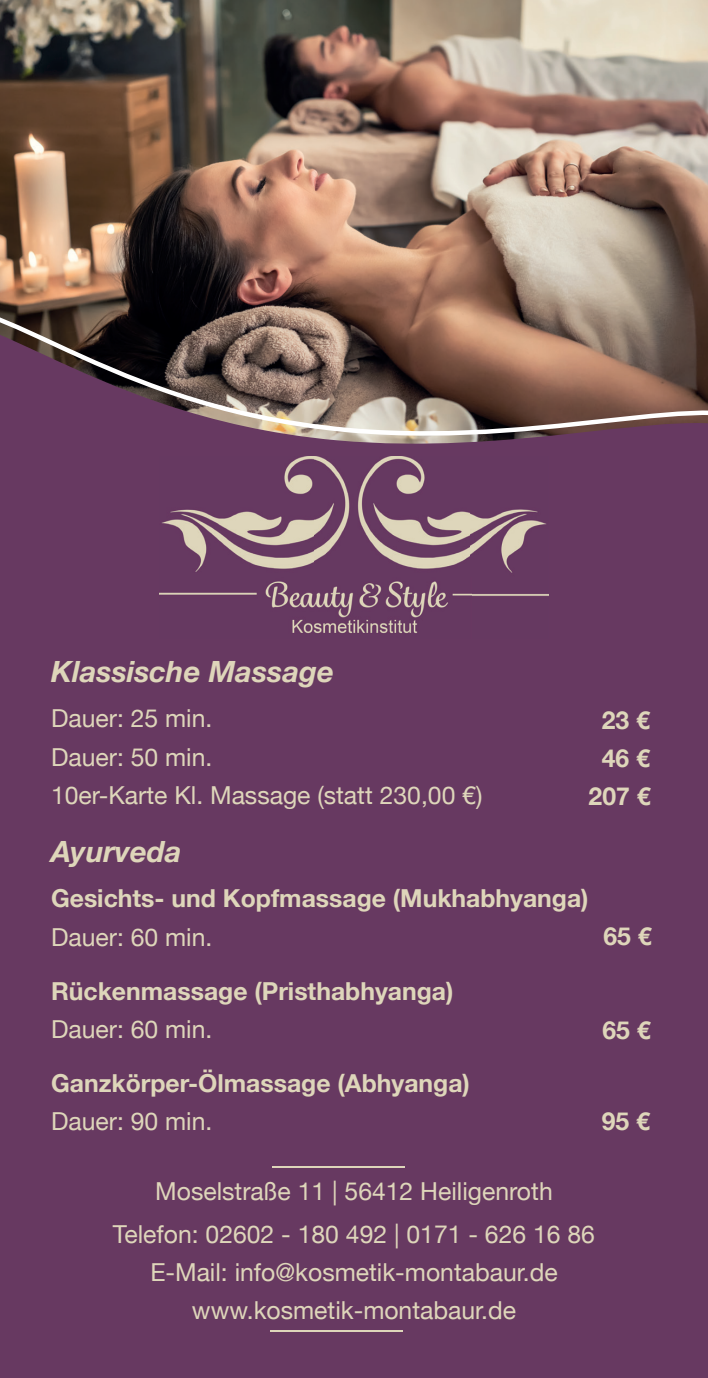
<style>
.page{position:relative;width:708px;height:1378px;background:#fff}
.page>*{position:absolute;margin:0;border:0;box-sizing:border-box;transform-origin:0 0}
.t1{font:italic 700 29.25px "Helvetica Neue";color:#ded6ba}
.t2{font:24.75px/38.2px "Helvetica Neue";color:#ded6ba;text-align:center}
.t3{font:700 24.75px/38.2px "Helvetica Neue";color:#ded6ba}
</style>
<div class="page">
<img style="left:0;top:0;width:708px;height:255px">
<svg style="left:0;top:255px;width:708px;height:17px"></svg>
<svg style="left:0;top:272px;width:708px;height:443px;fill:#673961"></svg>
<div style="left:0;top:715px;width:708px;height:663px;background:#673961"></div>
<img style="left:159px;top:456px;width:390px;height:182px">
<hr style="left:272px;top:1166px;width:133px;height:1px;background:#ded6ba">
<hr style="left:270px;top:1329px;width:133px;height:2px;background:#ded6ba">
<p class="t1" style="left:51px;top:649px;width:284px">Klassische Massage</p>
<p class="t2" style="left:51px;top:701px;width:433px;text-align:left">Dauer: 25 min.<br>Dauer: 50 min.<br>10er-Karte Kl. Massage (statt 230,00 €)</p>
<p class="t1" style="left:51px;top:829px;width:132px">Ayurveda</p>
<p class="t3" style="left:51px;top:880px;width:539px">Gesichts- und Kopfmassage (Mukhabhyanga)</p>
<p class="t2" style="left:51px;top:919px;width:163px">Dauer: 60 min.</p>
<p class="t3" style="left:51px;top:972px;width:404px">Rückenmassage (Pristhabhyanga)</p>
<p class="t2" style="left:51px;top:1011px;width:163px">Dauer: 60 min.</p>
<p class="t3" style="left:51px;top:1064px;width:420px">Ganzkörper-Ölmassage (Abhyanga)</p>
<p class="t2" style="left:51px;top:1103px;width:163px">Dauer: 90 min.</p>
<p class="t3" style="left:602px;top:701px;width:50px">23 €<br>46 €</p>
<p class="t3" style="left:589px;top:778px;width:63px">207 €</p>
<p class="t3" style="left:603px;top:918px;width:50px">65 €</p>
<p class="t3" style="left:602px;top:1011px;width:50px">65 €</p>
<p class="t3" style="left:602px;top:1103px;width:50px">95 €</p>
<p class="t2" style="left:113px;top:1171px;width:484px;line-height:42.8px">Moselstraße 11 | 56412 Heiligenroth<br>Telefon: 02602 - 180 492 | 0171 - 626 16 86</p>
<p class="t2" style="left:150px;top:1254px;width:409px">E-Mail: info@kosmetik-montabaur.de www.kosmetik-montabaur.de</p>
</div>
